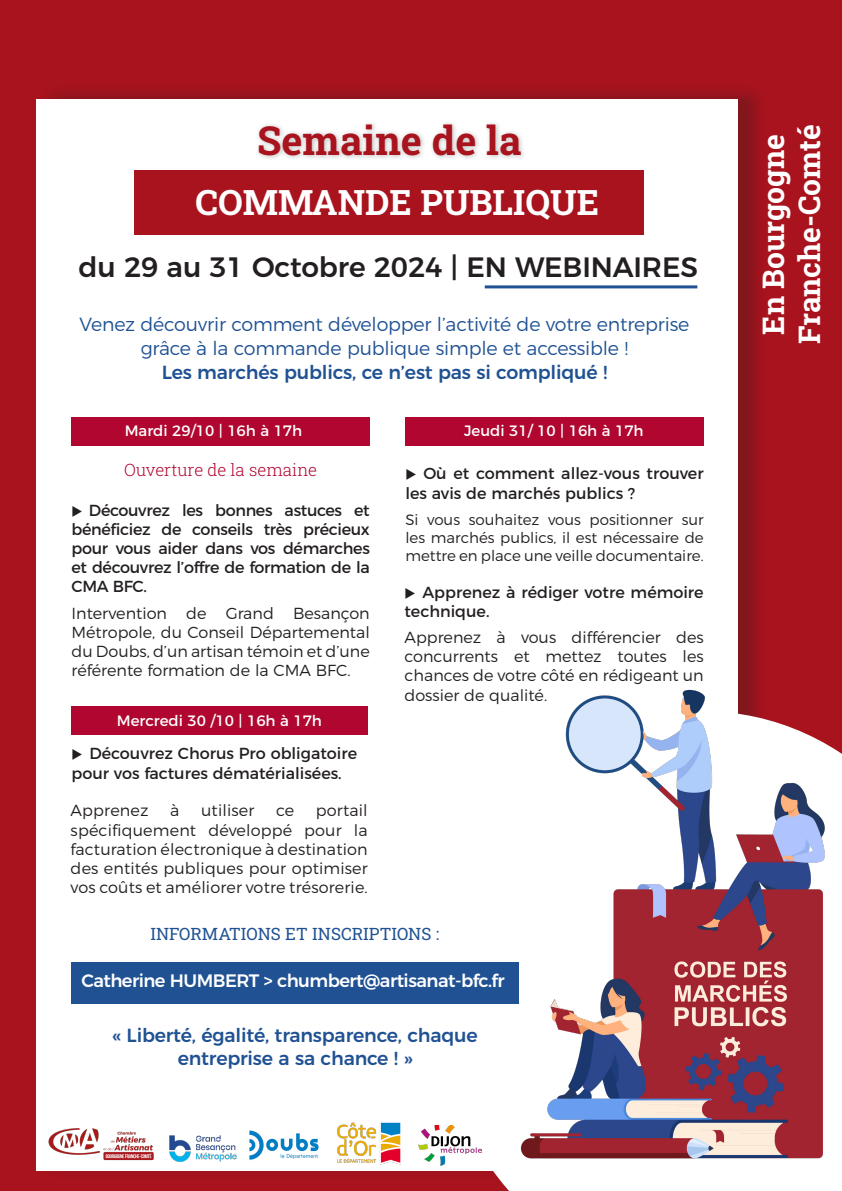
<style>
.page{position:relative;width:842px;height:1191px;background:#a8131d}
.page>*{position:absolute;margin:0;border:0;box-sizing:border-box;transform-origin:0 0}
.t1{font:700 40px "Roboto Slab";color:#a8131d}
.t2{font:700 35px "Roboto Slab";color:#fff}
.t3{font:700 30px "Roboto Slab";color:#fff}
.t4{font:500 28px "Montserrat";letter-spacing:-.005em;color:#231f20}
.t5{font:300 19px/24px "Montserrat";letter-spacing:-.01em;color:#205293;text-align:center}
.t6{font:500 19px "Montserrat";letter-spacing:-.01em;color:#205293}
.t7{font:500 18px "Montserrat";letter-spacing:-.03em;color:#fff}
.t8{font:17px "Roboto Slab";color:#205293}
.t9{font:300 17px "Roboto Slab";color:#b00630}
.t10{font:300 16px/19.2px "Montserrat";color:#231f20;text-align:justify}
.t11{font:16px/19.2px "Montserrat";color:#231f20}
.t12{font:300 15px/18px "Montserrat";color:#231f20;text-align:justify}
.t13{font:15px "Montserrat";color:#fff}
</style>
<div class="page">
<div style="left:40px;top:83px;width:727px;height:1096px;background:#231f20;opacity:.29"></div>
<div style="left:36px;top:99px;width:702px;height:1071px;background:#fff"></div>
<div style="left:255px;top:120px;width:272px;height:41px;background:#231f20;opacity:.3"></div>
<div style="left:135px;top:170px;width:509px;height:64px;background:#a8131d"></div>
<svg style="left:437px;top:748px;width:405px;height:443px"></svg>
<img style="left:519px;top:685px;width:315px;height:479px">
<img style="left:163px;top:1135px;width:81px;height:36px">
<hr style="left:485px;top:285px;width:212px;height:3px;background:#205293">
<div style="left:71px;top:961px;width:447px;height:42px;background:#205293"></div>
<div style="left:72px;top:417px;width:298px;height:28px;background:#b00630"></div>
<img style="left:48px;top:1128px;width:106px;height:33px">
<div style="left:405px;top:417px;width:299px;height:28px;background:#b00630"></div>
<div style="left:72px;top:706px;width:296px;height:29px;background:#b00630"></div>
<img style="left:249px;top:1130px;width:70px;height:30px">
<img style="left:337px;top:1122px;width:64px;height:42px">
<img style="left:418px;top:1125px;width:64px;height:40px">
<p class="t1" style="left:257px;top:113px;width:266px">Semaine de la</p>
<p class="t2" style="left:196px;top:179px;width:405px">COMMANDE PUBLIQUE</p>
<p class="t4" style="left:79px;top:245px;width:621px">du 29 au 31 Octobre 2024 | EN WEBINAIRES</p>
<p class="t5" style="left:80px;top:311px;width:611px">Venez découvrir comment développer l’activité de votre entreprise grâce à la commande publique simple et accessible !</p>
<p class="t6" style="left:162px;top:357px;width:447px">Les marchés publics, ce n’est pas si compliqué !</p>
<p class="t13" style="left:125px;top:419px;width:179px">Mardi 29/10 | 16h à 17h</p>
<p class="t9" style="left:124px;top:458px;width:194px">Ouverture de la semaine</p>
<p class="t11" style="left:72px;top:499px;width:300px;text-align:justify">◆ Découvrez les bonnes astuces et bénéficiez de conseils très précieux pour vous aider dans vos démarches et découvrez l’offre de formation de la CMA BFC.</p>
<p class="t10" style="left:72px;top:602px;width:300px">Intervention de Grand Besançon Métropole, du Conseil Départemental du Doubs, d’un artisan témoin et d’une référente formation de la CMA BFC.</p>
<p class="t13" style="left:117px;top:708px;width:207px">Mercredi 30 /10 | 16h à 17h</p>
<p class="t11" style="left:72px;top:742px;width:287px">◆ Découvrez Chorus Pro obligatoire pour vos factures dématérialisées.</p>
<p class="t10" style="left:71px;top:800px;width:79px">Apprenez</p>
<p class="t10" style="left:170px;top:800px;width:11px">à</p>
<p class="t10" style="left:201px;top:800px;width:55px">utiliser</p>
<p class="t10" style="left:276px;top:800px;width:20px">ce</p>
<p class="t10" style="left:71px;top:800px;width:299px;text-indent:245px">portail spécifiquement développé pour la facturation électronique à destination des entités publiques pour optimiser vos coûts et améliorer votre trésorerie.</p>
<p class="t13" style="left:464px;top:418px;width:181px">Jeudi 31/ 10 | 16h à 17h</p>
<p class="t11" style="left:405px;top:463px;width:300px">◆ Où et comment allez-vous trouver les avis de marchés publics ?</p>
<p class="t12" style="left:405px;top:509px;width:300px">Si vous souhaitez vous positionner sur les marchés publics, il est nécessaire de mettre en place une veille documentaire.</p>
<p class="t11" style="left:404px;top:581px;width:301px">◆ Apprenez à rédiger votre mémoire technique.</p>
<p class="t10" style="left:404px;top:626px;width:301px">Apprenez à vous différencier des concurrents et mettez toutes les chances de votre côté en rédigeant un dossier de qualité.</p>
<p class="t8" style="left:150px;top:922px;width:290px">INFORMATIONS ET INSCRIPTIONS :</p>
<p class="t7" style="left:81px;top:966px;width:425px">Catherine HUMBERT &gt; chumbert@artisanat-bfc.fr</p>
<p class="t6" style="left:112px;top:1019px;width:367px">« Liberté, égalité, transparence, chaque</p>
<p class="t6" style="left:178px;top:1042px;width:236px">entreprise a sa chance ! »</p>
<p class="t3" style="left:753px;top:335px;width:202px;rotate:-90deg">En Bourgogne</p>
<p class="t3" style="left:789px;top:344px;width:221px;rotate:-90deg">Franche-Comté</p>
</div>
